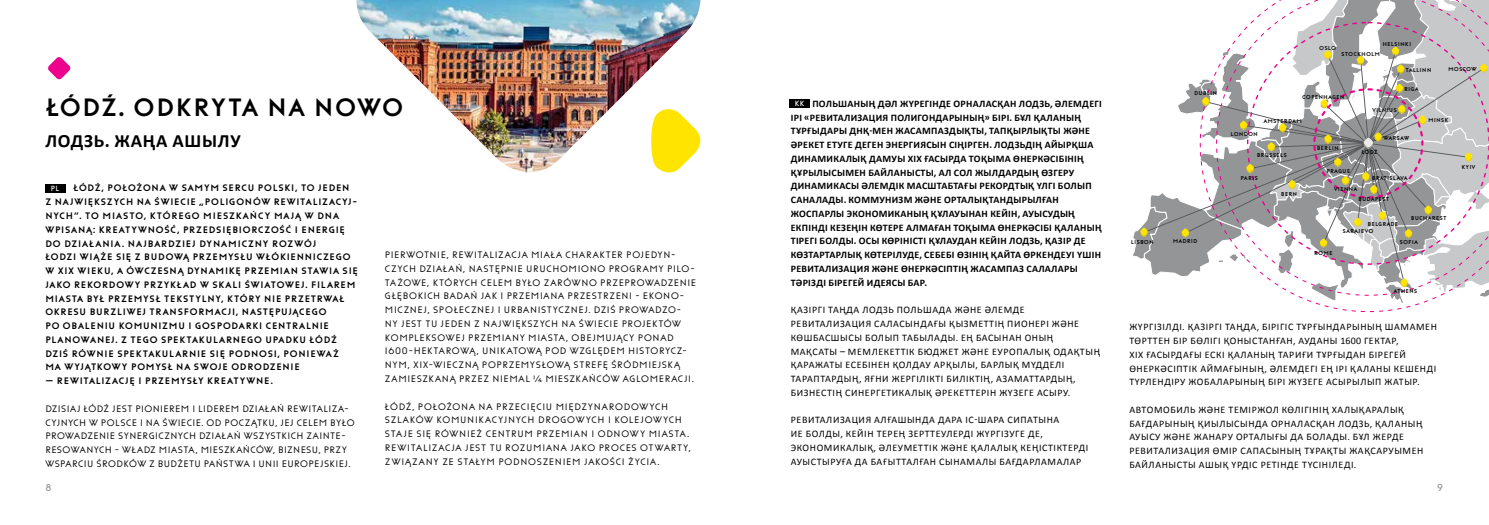
<style>
.page{position:relative;width:1489px;height:525px;background:#fff}
.page>*{position:absolute;margin:0;border:0;box-sizing:border-box;transform-origin:0 0}
.t1{font:25px "Funkis Medelfet";color:#000}
.t2{font:700 18.75px "Calibri";letter-spacing:.04em;color:#000}
.t3{font:10px/13.8px "Calibri";letter-spacing:.06em;color:#000}
.t4{font:700 10px/13.8px "Calibri";letter-spacing:.03em;color:#000}
.t5{font:10px "Funkis";color:#939598}
.t6{font:9.38px/13.8px "Funkis Mager";letter-spacing:-.015em;color:#000}
.t7{font:9.38px/13.8px "Funkis Medelfet";letter-spacing:.005em;color:#000}
.t8{font:9.38px/13.8px "Funkis Mager";letter-spacing:-.035em;color:#000}
.t9{font:7.5px "Funkis";color:#fff}
.t10{font:5.62px "Funkis Medelfet";color:#000}
</style>
<div class="page">
<svg style="left:48px;top:57px;width:23px;height:23px"></svg>
<div style="left:45px;top:184px;width:20px;height:9px;background:#000"></div>
<div style="left:789px;top:99px;width:20px;height:9px;background:#000"></div>
<svg style="left:1133px;top:0;width:355px;height:304px"></svg>
<img style="left:356px;top:0;width:344px;height:173px">
<svg style="left:651px;top:102px;width:50px;height:71px"></svg>
<h1 class="t1" style="left:45px;top:94px;width:360px">ŁÓDŹ. ODKRYTA NA NOWO</h1>
<h2 class="t2" style="left:45px;top:129px;width:197px">ЛОДЗЬ. ЖАҢА АШЫЛУ</h2>
<p class="t7" style="left:45px;top:181px;width:315px;text-indent:28px">ŁÓDŹ, POŁOŻONA W SAMYM SERCU POLSKI, TO JEDEN Z NAJWIĘKSZYCH NA ŚWIECIE „POLIGONÓW REWITALIZACYJ-NYCH”. TO MIASTO, KTÓREGO MIESZKAŃCY MAJĄ W DNA WPISANĄ: KREATYWNOŚĆ, PRZEDSIĘBIORCZOŚĆ I ENERGIĘ DO DZIAŁANIA. NAJBARDZIEJ DYNAMICZNY ROZWÓJ<br>ŁODZI WIĄŻE SIĘ Z BUDOWĄ PRZEMYSŁU WŁÓKIENNICZEGO W XIX WIEKU, A ÓWCZESNĄ DYNAMIKĘ PRZEMIAN STAWIA SIĘ JAKO REKORDOWY PRZYKŁAD W SKALI ŚWIATOWEJ. FILAREM MIASTA BYŁ PRZEMYSŁ TEKSTYLNY, KTÓRY NIE PRZETRWAŁ OKRESU BURZLIWEJ TRANSFORMACJI, NASTĘPUJĄCEGO<br>PO OBALENIU KOMUNIZMU I GOSPODARKI CENTRALNIE PLANOWANEJ. Z TEGO SPEKTAKULARNEGO UPADKU ŁÓDŹ DZIŚ RÓWNIE SPEKTAKULARNIE SIĘ PODNOSI, PONIEWAŻ<br>MA WYJĄTKOWY POMYSŁ NA SWOJE ODRODZENIE</p>
<p class="t7" style="left:45px;top:374px;width:230px">– REWITALIZACJĘ I PRZEMYSŁY KREATYWNE.</p>
<p class="t8" style="left:45px;top:401px;width:311px">DZISIAJ ŁÓDŹ JEST PIONIEREM I LIDEREM DZIAŁAŃ REWITALIZA-CYJNYCH W POLSCE I NA ŚWIECIE. OD POCZĄTKU, JEJ CELEM BYŁO PROWADZENIE SYNERGICZNYCH DZIAŁAŃ WSZYSTKICH ZAINTE-RESOWANYCH - WŁADZ MIASTA, MIESZKAŃCÓW, BIZNESU, PRZY WSPARCIU ŚRODKÓW Z BUDŻETU PAŃSTWA I UNII EUROPEJSKIEJ.</p>
<p class="t9" style="left:50px;top:185px;width:11px">PL</p>
<p class="t6" style="left:384px;top:248px;width:313px">PIERWOTNIE, REWITALIZACJA MIAŁA CHARAKTER POJEDYN-CZYCH DZIAŁAŃ, NASTĘPNIE URUCHOMIONO PROGRAMY PILO-TAŻOWE, KTÓRYCH CELEM BYŁO ZARÓWNO PRZEPROWADZENIE GŁĘBOKICH BADAŃ JAK I PRZEMIANA PRZESTRZENI - EKONO-MICZNEJ, SPOŁECZNEJ I URBANISTYCZNEJ. DZIŚ PROWADZO-NY JEST TU JEDEN Z NAJWIĘKSZYCH NA ŚWIECIE PROJEKTÓW KOMPLEKSOWEJ PRZEMIANY MIASTA, OBEJMUJĄCY PONAD 1600-HEKTAROWĄ, UNIKATOWĄ POD WZGLĘDEM HISTORYCZ-NYM, XIX-WIECZNĄ POPRZEMYSŁOWĄ STREFĘ ŚRÓDMIEJSKĄ ZAMIESZKANĄ PRZEZ NIEMAL ¼ MIESZKAŃCÓW AGLOMERACJI.</p>
<p class="t6" style="left:384px;top:399px;width:308px">ŁÓDŹ, POŁOŻONA NA PRZECIĘCIU MIĘDZYNARODOWYCH SZLAKÓW KOMUNIKACYJNYCH DROGOWYCH I KOLEJOWYCH STAJE SIĘ RÓWNIEŻ CENTRUM PRZEMIAN I ODNOWY MIASTA.<br>REWITALIZACJA JEST TU ROZUMIANA JAKO PROCES OTWARTY, ZWIĄZANY ZE STAŁYM PODNOSZENIEM JAKOŚCI ŻYCIA.</p>
<p class="t4" style="left:790px;top:97px;width:312px;text-indent:22px">ПОЛЬШАНЫҢ ДӘЛ ЖҮРЕГІНДЕ ОРНАЛАСҚАН ЛОДЗЬ, ӘЛЕМДЕГІ ІРІ «РЕВИТАЛИЗАЦИЯ ПОЛИГОНДАРЫНЫҢ» БІРІ. БҰЛ ҚАЛАНЫҢ ТҰРҒЫДАРЫ ДНҚ-МЕН ЖАСАМПАЗДЫҚТЫ, ТАПҚЫРЛЫҚТЫ ЖӘНЕ ӘРЕКЕТ ЕТУГЕ ДЕГЕН ЭНЕРГИЯСЫН СІҢІРГЕН. ЛОДЗЬДІҢ АЙЫРҚША ДИНАМИКАЛЫҚ ДАМУЫ ХІХ ҒАСЫРДА ТОҚЫМА ӨНЕРКӘСІБІНІҢ ҚҰРЫЛЫСЫМЕН БАЙЛАНЫСТЫ, АЛ СОЛ ЖЫЛДАРДЫҢ ӨЗГЕРУ ДИНАМИКАСЫ ӘЛЕМДІК МАСШТАБТАҒЫ РЕКОРДТЫҚ ҮЛГІ БОЛЫП САНАЛАДЫ. КОММУНИЗМ ЖӘНЕ ОРТАЛЫҚТАНДЫРЫЛҒАН ЖОСПАРЛЫ ЭКОНОМИКАНЫҢ ҚҰЛАУЫНАН КЕЙІН, АУЫСУДЫҢ ЕКПІНДІ КЕЗЕҢІН КӨТЕРЕ АЛМАҒАН ТОҚЫМА ӨНЕРКӘСІБІ ҚАЛАНЫҢ ТІРЕГІ БОЛДЫ. ОСЫ КӨРІНІСТІ ҚҰЛАУДАН КЕЙІН ЛОДЗЬ, ҚАЗІР ДЕ КӨЗТАРТАРЛЫҚ КӨТЕРІЛУДЕ, СЕБЕБІ ӨЗІНІҢ ҚАЙТА ӨРКЕНДЕУІ ҮШІН РЕВИТАЛИЗАЦИЯ ЖӘНЕ ӨНЕРКӘСІПТІҢ ЖАСАМПАЗ САЛАЛАРЫ ТӘРІЗДІ БІРЕГЕЙ ИДЕЯСЫ БАР.</p>
<p class="t3" style="left:790px;top:303px;width:311px">ҚАЗІРГІ ТАҢДА ЛОДЗЬ ПОЛЬШАДА ЖӘНЕ ӘЛЕМДЕ РЕВИТАЛИЗАЦИЯ САЛАСЫНДАҒЫ ҚЫЗМЕТТІҢ ПИОНЕРІ ЖӘНЕ КӨШБАСШЫСЫ БОЛЫП ТАБЫЛАДЫ. ЕҢ БАСЫНАН ОНЫҢ МАҚСАТЫ – МЕМЛЕКЕТТІК БЮДЖЕТ ЖӘНЕ ЕУРОПАЛЫҚ ОДАҚТЫҢ ҚАРАЖАТЫ ЕСЕБІНЕН ҚОЛДАУ АРҚЫЛЫ, БАРЛЫҚ МҮДДЕЛІ ТАРАПТАРДЫҢ, ЯҒНИ ЖЕРГІЛІКТІ БИЛІКТІҢ, АЗАМАТТАРДЫҢ, БИЗНЕСТІҢ СИНЕРГЕТИКАЛЫҚ ӘРЕКЕТТЕРІН ЖҮЗЕГЕ АСЫРУ.</p>
<p class="t3" style="left:790px;top:413px;width:299px">РЕВИТАЛИЗАЦИЯ АЛҒАШЫНДА ДАРА ІС-ШАРА СИПАТЫНА<br>ИЕ БОЛДЫ, КЕЙІН ТЕРЕҢ ЗЕРТТЕУЛЕРДІ ЖҮРГІЗУГЕ ДЕ, ЭКОНОМИКАЛЫҚ, ӘЛЕУМЕТТІК ЖӘНЕ ҚАЛАЛЫҚ КЕҢІСТІКТЕРДІ АУЫСТЫРУҒА ДА БАҒЫТТАЛҒАН СЫНАМАЛЫ БАҒДАРЛАМАЛАР</p>
<p class="t9" style="left:794px;top:100px;width:12px">KK</p>
<p class="t10" style="left:1194px;top:90px;width:25px">DUBLIN</p>
<p class="t10" style="left:1130px;top:238px;width:25px">LISBON</p>
<p class="t10" style="left:1172px;top:238px;width:26px">MADRID</p>
<p class="t10" style="left:1382px;top:41px;width:30px">HELSINKI</p>
<p class="t10" style="left:1319px;top:45px;width:18px">OSLO</p>
<p class="t10" style="left:1341px;top:51px;width:40px">STOCKHOLM</p>
<p class="t10" style="left:1302px;top:94px;width:44px">COPENHAGEN</p>
<p class="t10" style="left:1263px;top:117px;width:40px">AMSTERDAM</p>
<p class="t10" style="left:1371px;top:107px;width:26px">VILNIUS</p>
<p class="t10" style="left:1447px;top:66px;width:30px">MOSCOW</p>
<p class="t10" style="left:1405px;top:67px;width:27px">TALLINN</p>
<p class="t10" style="left:1403px;top:86px;width:16px">RIGA</p>
<p class="t10" style="left:1427px;top:117px;width:22px">MINSK</p>
<p class="t10" style="left:1230px;top:131px;width:29px">LONDON</p>
<p class="t10" style="left:1382px;top:135px;width:28px">WARSAW</p>
<p class="t10" style="left:1256px;top:152px;width:32px">BRUSSELS</p>
<p class="t10" style="left:1316px;top:145px;width:24px">BERLIN</p>
<p class="t10" style="left:1361px;top:149px;width:18px">ŁÓDŹ</p>
<p class="t10" style="left:1326px;top:168px;width:26px">PRAGUE</p>
<p class="t10" style="left:1461px;top:164px;width:16px">KYIV</p>
<p class="t10" style="left:1240px;top:174px;width:19px">PARIS</p>
<p class="t10" style="left:1371px;top:174px;width:38px">BRATISLAVA</p>
<p class="t10" style="left:1280px;top:191px;width:18px">BERN</p>
<p class="t10" style="left:1333px;top:186px;width:25px">VIENNA</p>
<p class="t10" style="left:1357px;top:195px;width:33px">BUDAPEST</p>
<p class="t10" style="left:1367px;top:221px;width:33px">BELGRADE</p>
<p class="t10" style="left:1342px;top:228px;width:33px">SARAJEVO</p>
<p class="t10" style="left:1410px;top:215px;width:37px">BUCHAREST</p>
<p class="t10" style="left:1314px;top:250px;width:20px">ROME</p>
<p class="t10" style="left:1399px;top:238px;width:20px">SOFIA</p>
<p class="t10" style="left:1393px;top:288px;width:26px">ATHENS</p>
<p class="t3" style="left:1129px;top:320px;width:309px">ЖҮРГІЗІЛДІ. ҚАЗІРГІ ТАҢДА, БІРІГІС ТҰРҒЫНДАРЫНЫҢ ШАМАМЕН ТӨРТТЕН БІР БӨЛІГІ ҚОНЫСТАНҒАН, АУДАНЫ 1600 ГЕКТАР,<br>ХІХ ҒАСЫРДАҒЫ ЕСКІ ҚАЛАНЫҢ ТАРИҒИ ТҰРҒЫДАН БІРЕГЕЙ ӨНЕРКӘСІПТІК АЙМАҒЫНЫҢ, ӘЛЕМДЕГІ ЕҢ ІРІ ҚАЛАНЫ КЕШЕНДІ ТҮРЛЕНДІРУ ЖОБАЛАРЫНЫҢ БІРІ ЖҮЗЕГЕ АСЫРЫЛЫП ЖАТЫР.</p>
<p class="t3" style="left:1129px;top:402px;width:295px">АВТОМОБИЛЬ ЖӘНЕ ТЕМІРЖОЛ КӨЛІГІНІҢ ХАЛЫҚАРАЛЫҚ БАҒДАРЫНЫҢ ҚИЫЛЫСЫНДА ОРНАЛАСҚАН ЛОДЗЬ, ҚАЛАНЫҢ АУЫСУ ЖӘНЕ ЖАНАРУ ОРТАЛЫҒЫ ДА БОЛАДЫ. БҰЛ ЖЕРДЕ РЕВИТАЛИЗАЦИЯ ӨМІР САПАСЫНЫҢ ТҰРАҚТЫ ЖАҚСАРУЫМЕН БАЙЛАНЫСТЫ АШЫҚ ҮРДІС РЕТІНДЕ ТҮСІНІЛЕДІ.</p>
<p class="t5" style="left:45px;top:482px;width:8px">8</p>
<p class="t5" style="left:1436px;top:482px;width:8px">9</p>
</div>
